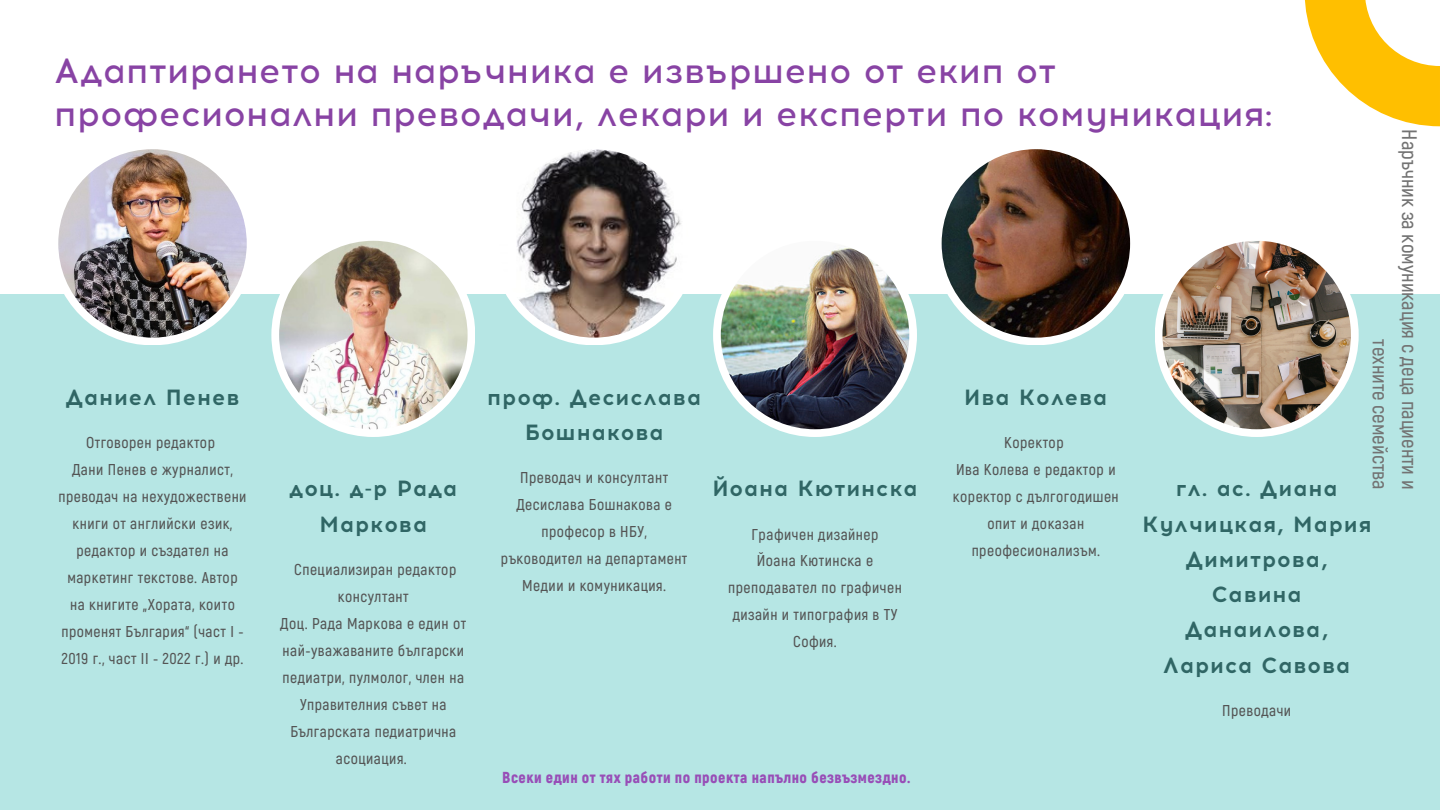
<style>
.page{position:relative;width:1440px;height:810px;background:#b6e6e4}
.page>*{position:absolute;margin:0;border:0;box-sizing:border-box;transform-origin:0 0}
.t1{font:500 35px/42.8px "Acrom";letter-spacing:.01em;color:#8843a4}
.t2{font:700 22px/35.2px "Acrom";letter-spacing:.04em;color:#306665;text-align:center}
.t3{font:600 21px/29.2px "Akrobat";color:#737373;text-align:right}
.t4{font:900 15.9px "Akrobat";letter-spacing:.03em;color:#984eb7}
.t5{font:600 15.7px/27px "Akrobat";letter-spacing:.03em;color:#545454;text-align:center}
</style>
<div class="page">
<div style="left:0;top:0;width:1440px;height:293px;background:#fff"></div>
<svg style="left:1305px;top:0;width:135px;height:126px"></svg>
<div style="left:51px;top:141px;width:203px;height:204px;background:#fff;border-radius:50%"></div>
<img style="left:58px;top:149px;width:189px;height:189px;border-radius:50%">
<div style="left:492px;top:141px;width:204px;height:204px;background:#fff;border-radius:50%"></div>
<img style="left:500px;top:149px;width:188px;height:189px;border-radius:50%">
<div style="left:934px;top:141px;width:204px;height:204px;background:#fff;border-radius:50%"></div>
<img style="left:942px;top:149px;width:188px;height:189px;border-radius:50%">
<div style="left:271px;top:233px;width:204px;height:204px;background:#fff;border-radius:50%"></div>
<img style="left:279px;top:241px;width:189px;height:188px;border-radius:50%">
<div style="left:713px;top:233px;width:204px;height:204px;background:#fff;border-radius:50%"></div>
<img style="left:721px;top:241px;width:188px;height:188px;border-radius:50%">
<div style="left:1155px;top:233px;width:204px;height:204px;background:#fff;border-radius:50%"></div>
<img style="left:1162px;top:241px;width:189px;height:188px;border-radius:50%">
<p class="t1" style="left:54px;top:50px;width:1220px">Адаптирането на наръчника е извършено от екип от професионални преводачи, лекари и експерти по комуникация:</p>
<h2 class="t3" style="left:1423px;top:129px;width:362px;rotate:90deg">Наръчник за комуникация с деца пациенти и техните семейства</h2>
<p class="t2" style="left:65px;top:379px;width:176px">Даниел Пенев</p>
<h1 class="t5" style="left:86px;top:430px;width:130px">Отговорен редактор</h1>
<h2 class="t5" style="left:58px;top:456px;width:190px">Дани Пенев е журналист, преводач на нехудожествени книги от английски език, редактор и създател на маркетинг текстове. Автор на книгите „Хората, които променят България“ (част I -<br>2019 г., част II - 2022 г.) и др.</h2>
<h2 class="t2" style="left:487px;top:379px;width:215px">проф. Десислава<br>Бошнакова</h2>
<p class="t5" style="left:501px;top:465px;width:188px">Преводач и консултант<br>Десислава Бошнакова е професор в НБУ, ръководител на департамент<br>Медии и комуникация.</p>
<p class="t2" style="left:964px;top:379px;width:145px">Ива Колева</p>
<h2 class="t5" style="left:1004px;top:430px;width:61px">Коректор</h2>
<p class="t5" style="left:953px;top:456px;width:167px">Ива Колева е редактор и коректор с дългогодишен опит и доказан преофесионализъм.</p>
<h2 class="t2" style="left:712px;top:471px;width:207px">Йоана Кютинска</h2>
<p class="t5" style="left:752px;top:521px;width:128px">Графичен дизайнер</p>
<p class="t5" style="left:728px;top:548px;width:175px">Йоана Кютинска е преподавател по графичен дизайн и типография в ТУ<br>София.</p>
<h2 class="t2" style="left:289px;top:471px;width:170px">доц. д-р Рада<br>Маркова</h2>
<p class="t5" style="left:294px;top:556px;width:164px">Специализиран редактор консултант</p>
<p class="t5" style="left:280px;top:610px;width:188px">Доц. Рада Маркова е един от най-уважаваните български педиатри, пулмолог, член на<br>Управителния съвет на<br>Българската педиатрична асоциация.</p>
<h2 class="t2" style="left:1142px;top:471px;width:231px">гл. ас. Диана<br>Кулчицкая, Мария<br>Димитрова,<br>Савина<br>Данаилова,<br>Лариса Савова</h2>
<p class="t5" style="left:1222px;top:697px;width:70px">Преводачи</p>
<p class="t4" style="left:502px;top:768px;width:410px">Всеки един от тях работи по проекта напълно безвъзмездно.</p>
</div>
